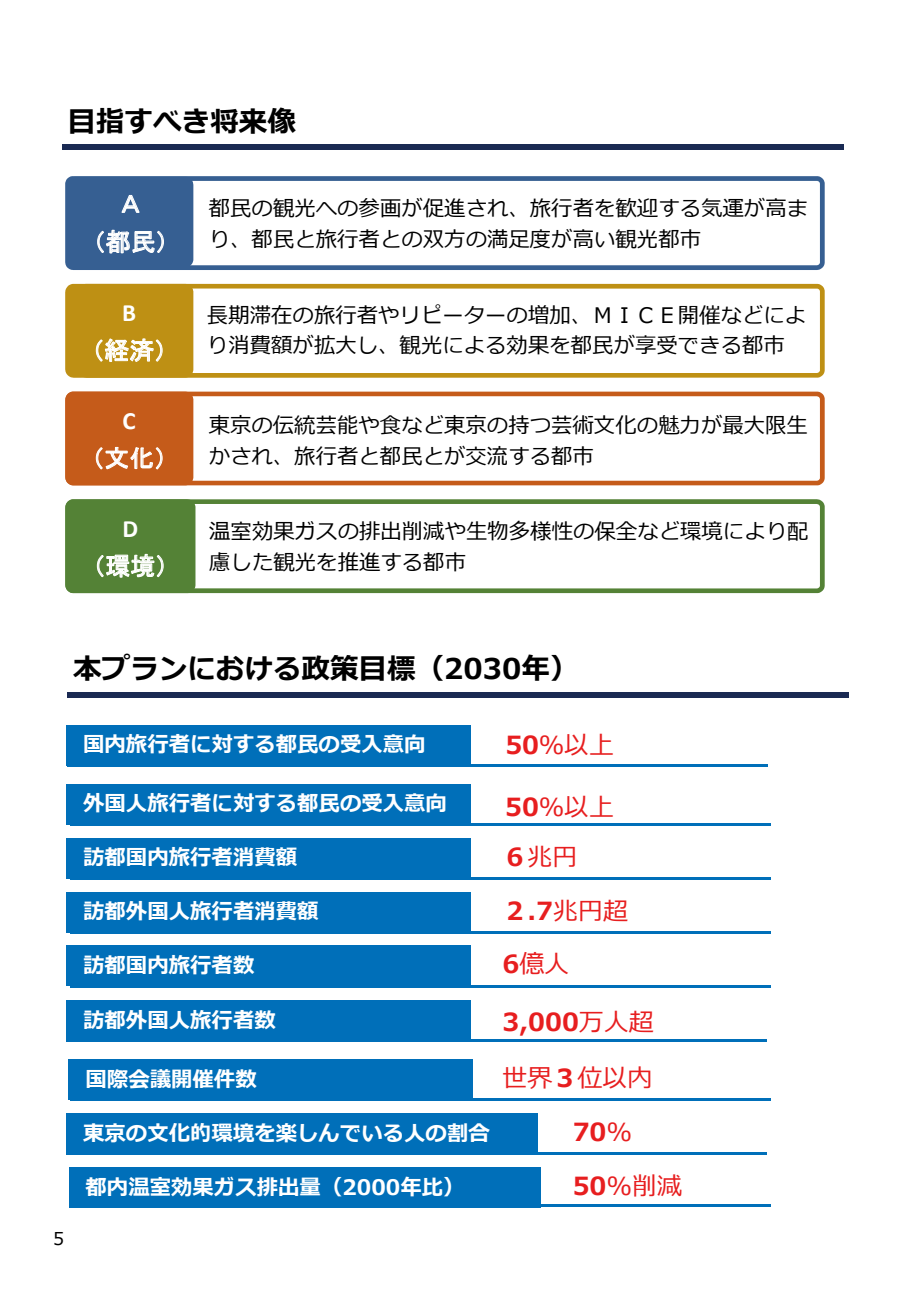
<style>
.page{position:relative;width:908px;height:1290px;background:#fff}
.page>*{position:absolute;margin:0;border:0;box-sizing:border-box;transform-origin:0 0}
.t1{font:700 28.5px "Meiryo";color:#000}
.t2{font:25px "Meiryo";color:#e71e1f}
.t3{font:700 25px "Meiryo";color:#e71e1f}
.t4{font:700 25px "Calibri";color:#fff}
.t5{font:25px "MS Gothic";color:#fff}
.t6{font:21.5px/30.8px "Meiryo";color:#000}
.t7{font:700 21.5px "Meiryo";color:#fff}
.t8{font:17.75px "Meiryo";color:#000}
.s1{font-family:"MS Gothic";font-size:25px;color:#fff}
.s2{font-weight:700}
.s3{font-weight:400}
</style>
<div class="page">
<svg style="left:65px;top:176px;width:759px;height:94px"></svg>
<svg style="left:193px;top:284px;width:631px;height:94px"></svg>
<svg style="left:193px;top:392px;width:631px;height:93px"></svg>
<svg style="left:195px;top:499px;width:629px;height:94px"></svg>
<div style="left:66px;top:725px;width:404px;height:40px;background:#006fb9"></div>
<div style="left:66px;top:784px;width:404px;height:40px;background:#006fb9"></div>
<div style="left:66px;top:838px;width:404px;height:40px;background:#006fb9"></div>
<div style="left:66px;top:892px;width:404px;height:40px;background:#006fb9"></div>
<div style="left:66px;top:946px;width:404px;height:40px;background:#006fb9"></div>
<div style="left:66px;top:1000px;width:404px;height:40px;background:#006fb9"></div>
<div style="left:69px;top:1059px;width:404px;height:41px;background:#006fb9"></div>
<div style="left:66px;top:1113px;width:471px;height:40px;background:#006fb9"></div>
<div style="left:69px;top:1167px;width:471px;height:40px;background:#006fb9"></div>
<div style="left:62px;top:145px;width:781px;height:5px;background:#1a2a53"></div>
<div style="left:68px;top:692px;width:780px;height:5px;background:#1a2a53"></div>
<hr style="left:68px;top:764px;width:700px;height:2px;background:#006fb9">
<hr style="left:70px;top:823px;width:700px;height:3px;background:#006fb9">
<hr style="left:70px;top:877px;width:700px;height:2px;background:#006fb9">
<hr style="left:70px;top:931px;width:700px;height:2px;background:#006fb9">
<hr style="left:70px;top:985px;width:700px;height:2px;background:#006fb9">
<hr style="left:66px;top:1039px;width:700px;height:3px;background:#006fb9">
<hr style="left:70px;top:1098px;width:700px;height:3px;background:#006fb9">
<hr style="left:66px;top:1152px;width:700px;height:3px;background:#006fb9">
<hr style="left:70px;top:1204px;width:700px;height:3px;background:#006fb9">
<svg style="left:65px;top:392px;width:128px;height:93px;background:#c66021"></svg>
<svg style="left:65px;top:284px;width:128px;height:94px;background:#c1951f"></svg>
<svg style="left:65px;top:499px;width:130px;height:94px;background:#5c8840"></svg>
<svg style="left:68px;top:177px;width:125px;height:90px;background:#406797"></svg>
<h1 class="t1" style="left:68px;top:102px;width:230px">目指すべき将来像</h1>
<p class="t5" style="left:118px;top:191px;width:26px">Ａ</p>
<p class="t6" style="left:81px;top:194px;width:728px;text-indent:128px">都民の観光への参画が促進され、旅行者を歓迎する気運が高ま<span class="s1">（都民）</span> り、都民と旅行者との双方の満足度が高い観光都市</p>
<p class="t6" style="left:79px;top:301px;width:728px;text-indent:128px">長期滞在の旅行者やリピーターの増加、ＭＩＣＥ開催などによ<span class="s1">（経済）</span> り消費額が拡大し、観光による効果を都民が享受できる都市</p>
<p class="t4" style="left:122px;top:297px;width:15px">B</p>
<p class="t4" style="left:122px;top:405px;width:15px">C</p>
<p class="t6" style="left:79px;top:411px;width:729px;text-indent:129px">東京の伝統芸能や食など東京の持つ芸術文化の魅力が最大限生<span class="s1">（文化）</span> かされ、旅行者と都民とが交流する都市</p>
<p class="t6" style="left:80px;top:517px;width:729px;text-indent:129px">温室効果ガスの排出削減や生物多様性の保全など環境により配<span class="s1">（環境）</span> 慮した観光を推進する都市</p>
<p class="t4" style="left:122px;top:512px;width:17px">D</p>
<h1 class="t1" style="left:73px;top:649px;width:506px">本プランにおける政策目標（2030年）</h1>
<p class="t8" style="left:53px;top:1226px;width:13px">5</p>
<p class="t7" style="left:83px;top:729px;width:344px">国内旅行者に対する都民の受入意向</p>
<p class="t2" style="left:505px;top:728px;width:110px"><span class="s2">50</span>％以上</p>
<p class="t7" style="left:83px;top:789px;width:365px">外国人旅行者に対する都民の受入意向</p>
<p class="t2" style="left:505px;top:790px;width:110px"><span class="s2">50</span>％以上</p>
<p class="t7" style="left:83px;top:842px;width:215px">訪都国内旅行者消費額</p>
<p class="t2" style="left:502px;top:839px;width:76px"><span class="s2">６</span>兆円</p>
<p class="t7" style="left:83px;top:896px;width:237px">訪都外国人旅行者消費額</p>
<p class="t3" style="left:502px;top:893px;width:127px">２.7<span class="s3">兆円超</span></p>
<p class="t7" style="left:83px;top:950px;width:173px">訪都国内旅行者数</p>
<p class="t2" style="left:502px;top:947px;width:68px"><span class="s2">6</span>億人</p>
<p class="t7" style="left:83px;top:1005px;width:194px">訪都外国人旅行者数</p>
<p class="t3" style="left:502px;top:1004px;width:153px">3,000<span class="s3">万人超</span></p>
<p class="t7" style="left:85px;top:1064px;width:173px">国際会議開催件数</p>
<p class="t2" style="left:502px;top:1061px;width:151px">世界<span class="s2">３</span>位以内</p>
<p class="t7" style="left:83px;top:1118px;width:408px">東京の文化的環境を楽しんでいる人の割合</p>
<p class="t3" style="left:572px;top:1114px;width:61px">70<span class="s3">%</span></p>
<p class="t7" style="left:85px;top:1172px;width:380px">都内温室効果ガス排出量（2000年比）</p>
<p class="t2" style="left:572px;top:1168px;width:111px"><span class="s2">50</span>%削減</p>
</div>
